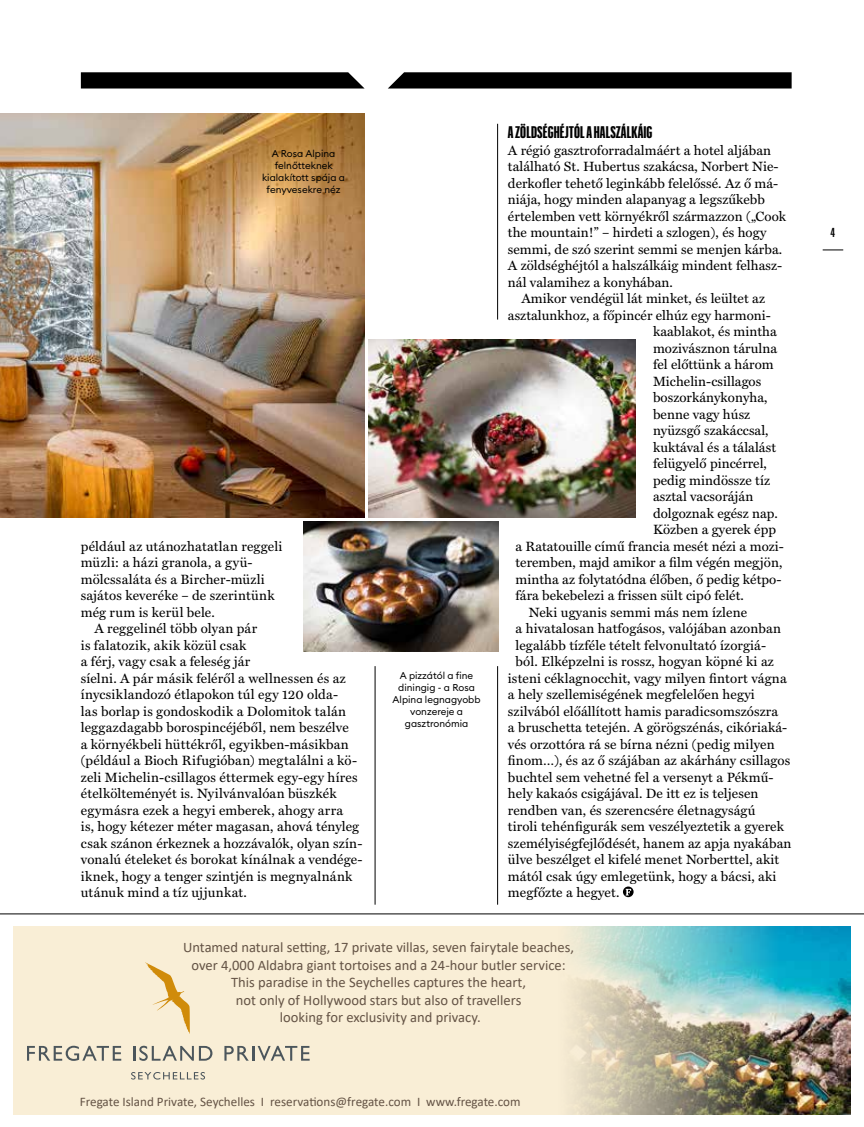
<style>
.page{position:relative;width:864px;height:1127px;background:#fff}
.page>*{position:absolute;margin:0;border:0;box-sizing:border-box;transform-origin:0 0}
.t1{font:700 16.5px "Graphik XX Cond";letter-spacing:.005em;color:#000}
.t2{font:14.55px/17.4px "Calibri";color:#645345;text-align:center}
.t3{font:13.5px "Miller Text";letter-spacing:.01em;color:#000}
.t4{font:13.05px "Calibri";color:#645345}
.t5{font:600 12.75px "Graphik XX Cond";color:#000}
.t6{font:9.75px/12px "Euclid Circular B";color:#000;text-align:center}
</style>
<div class="page">
<svg style="left:822px;top:250px;width:20px;height:1px"></svg>
<svg style="left:388px;top:72px;width:403px;height:16px;background:#090909"></svg>
<svg style="left:81px;top:72px;width:283px;height:16px;background:#0b0b0b"></svg>
<hr style="left:497px;top:666px;width:1px;height:239px;background:#000">
<hr style="left:497px;top:124px;width:1px;height:196px;background:#000">
<hr style="left:374px;top:666px;width:1px;height:239px;background:#000">
<svg style="left:622px;top:886px;width:11px;height:11px"></svg>
<svg style="left:625px;top:889px;width:6px;height:6px"></svg>
<img style="left:0;top:113px;width:364px;height:405px">
<img style="left:303px;top:521px;width:195px;height:131px">
<img style="left:368px;top:339px;width:267px;height:179px">
<hr style="left:0;top:913px;width:863px;height:1px;background:#000">
<div style="left:13px;top:926px;width:837px;height:188px;background:#f9eed6"></div>
<img style="left:571px;top:926px;width:279px;height:188px">
<svg style="left:27px;top:1046px;width:94px;height:15px"></svg>
<svg style="left:133px;top:1046px;width:79px;height:15px"></svg>
<svg style="left:224px;top:1046px;width:85px;height:15px"></svg>
<svg style="left:131px;top:1072px;width:74px;height:7px"></svg>
<svg style="left:145px;top:962px;width:45px;height:72px"></svg>
<p class="t6" style="left:262px;top:147px;width:85px">A Rosa Alpina felnőtteknek kialakított spája a fenyvesekre néz</p>
<p class="t3" style="left:81px;top:535px;width:203px">például az utánozhatatlan reggeli</p>
<p class="t3" style="left:81px;top:552px;width:173px">müzli: a házi granola, a gyü-</p>
<p class="t3" style="left:81px;top:568px;width:185px">mölcssaláta és a Bircher-müzli</p>
<p class="t3" style="left:81px;top:585px;width:195px">sajátos keveréke – de szerintünk</p>
<p class="t3" style="left:81px;top:601px;width:135px">még rum is kerül bele.</p>
<p class="t3" style="left:94px;top:618px;width:164px">A reggelinél több olyan pár</p>
<p class="t3" style="left:81px;top:634px;width:167px">is falatozik, akik közül csak</p>
<p class="t3" style="left:81px;top:651px;width:171px">a férj, vagy csak a feleség jár</p>
<p class="t3" style="left:81px;top:667px;width:266px">síelni. A pár másik feléről a wellnessen és az</p>
<p class="t3" style="left:81px;top:684px;width:259px">ínycsiklandozó étlapokon túl egy 120 olda-</p>
<p class="t3" style="left:81px;top:700px;width:267px">las borlap is gondoskodik a Dolomitok talán</p>
<p class="t3" style="left:81px;top:717px;width:269px">leggazdagabb borospincéjéből, nem beszélve</p>
<p class="t3" style="left:81px;top:733px;width:269px">a környékbeli hüttékről, egyikben-másikban</p>
<p class="t3" style="left:81px;top:750px;width:278px">(például a Bioch Rifugióban) megtalálni a kö-</p>
<p class="t3" style="left:81px;top:766px;width:278px">zeli Michelin-csillagos éttermek egy-egy híres</p>
<p class="t3" style="left:81px;top:783px;width:257px">ételkölteményét is. Nyilvánvalóan büszkék</p>
<p class="t3" style="left:81px;top:799px;width:264px">egymásra ezek a hegyi emberek, ahogy arra</p>
<p class="t3" style="left:81px;top:816px;width:280px">is, hogy kétezer méter magasan, ahová tényleg</p>
<p class="t3" style="left:81px;top:832px;width:283px">csak szánon érkeznek a hozzávalók, olyan szín-</p>
<p class="t3" style="left:81px;top:849px;width:283px">vonalú ételeket és borokat kínálnak a vendége-</p>
<p class="t3" style="left:81px;top:865px;width:273px">iknek, hogy a tenger szintjén is megnyalnánk</p>
<p class="t3" style="left:81px;top:882px;width:167px">utánuk mind a tíz ujjunkat.</p>
<p class="t6" style="left:392px;top:669px;width:89px">A pizzától a fine diningig - a Rosa<br>Alpina legnagyobb vonzereje a gasztronómia</p>
<p class="t1" style="left:507px;top:121px;width:146px">A ZÖLDSÉGHÉJTÓL A HALSZÁLKÁIG</p>
<p class="t3" style="left:507px;top:139px;width:265px">A régió gasztroforradalmáért a hotel aljában</p>
<p class="t3" style="left:507px;top:156px;width:272px">található St. Hubertus szakácsa, Norbert Nie-</p>
<p class="t3" style="left:507px;top:172px;width:272px">derkofler tehető leginkább felelőssé. Az ő má-</p>
<p class="t3" style="left:507px;top:189px;width:258px">niája, hogy minden alapanyag a legszűkebb</p>
<p class="t3" style="left:507px;top:205px;width:280px">értelemben vett környékről származzon („Cook</p>
<p class="t3" style="left:507px;top:222px;width:260px">the mountain!” – hirdeti a szlogen), és hogy</p>
<p class="t3" style="left:507px;top:238px;width:276px">semmi, de szó szerint semmi se menjen kárba.</p>
<p class="t3" style="left:507px;top:255px;width:276px">A zöldséghéjtól a halszálkáig mindent felhasz-</p>
<p class="t3" style="left:507px;top:271px;width:166px">nál valamihez a konyhában.</p>
<p class="t3" style="left:521px;top:288px;width:245px">Amikor vendégül lát minket, és leültet az</p>
<p class="t3" style="left:507px;top:304px;width:264px">asztalunkhoz, a főpincér elhúz egy harmoni-</p>
<p class="t3" style="left:652px;top:321px;width:125px">kaablakot, és mintha</p>
<p class="t3" style="left:652px;top:337px;width:126px">mozivásznon tárulna</p>
<p class="t3" style="left:652px;top:354px;width:122px">fel előttünk a három</p>
<p class="t3" style="left:652px;top:370px;width:110px">Michelin-csillagos</p>
<p class="t3" style="left:652px;top:387px;width:116px">boszorkánykonyha,</p>
<p class="t3" style="left:652px;top:403px;width:99px">benne vagy húsz</p>
<p class="t3" style="left:652px;top:420px;width:117px">nyüzsgő szakáccsal,</p>
<p class="t3" style="left:652px;top:436px;width:124px">kuktával és a tálalást</p>
<p class="t3" style="left:652px;top:453px;width:115px">felügyelő pincérrel,</p>
<p class="t3" style="left:652px;top:469px;width:118px">pedig mindössze tíz</p>
<p class="t3" style="left:652px;top:486px;width:102px">asztal vacsoráján</p>
<p class="t3" style="left:652px;top:502px;width:126px">dolgoznak egész nap.</p>
<p class="t3" style="left:652px;top:519px;width:125px">Közben a gyerek épp</p>
<p class="t3" style="left:515px;top:535px;width:270px">a Ratatouille című francia mesét nézi a mozi-</p>
<p class="t3" style="left:515px;top:552px;width:268px">teremben, majd amikor a film végén megjön,</p>
<p class="t3" style="left:515px;top:568px;width:267px">mintha az folytatódna élőben, ő pedig kétpo-</p>
<p class="t3" style="left:515px;top:585px;width:230px">fára bekebelezi a frissen sült cipó felét.</p>
<p class="t3" style="left:528px;top:601px;width:220px">Neki ugyanis semmi más nem ízlene</p>
<p class="t3" style="left:515px;top:618px;width:267px">a hivatalosan hatfogásos, valójában azonban</p>
<p class="t3" style="left:515px;top:634px;width:252px">legalább tízféle tételt felvonultató ízorgiá-</p>
<p class="t3" style="left:515px;top:651px;width:260px">ból. Elképzelni is rossz, hogyan köpné ki az</p>
<p class="t3" style="left:507px;top:667px;width:280px">isteni céklagnocchit, vagy milyen fintort vágna</p>
<p class="t3" style="left:507px;top:684px;width:248px">a hely szellemiségének megfelelően hegyi</p>
<p class="t3" style="left:507px;top:700px;width:271px">szilvából előállított hamis paradicsomszószra</p>
<p class="t3" style="left:507px;top:717px;width:281px">a bruschetta tetején. A görögszénás, cikóriaká-</p>
<p class="t3" style="left:507px;top:733px;width:268px">vés orzottóra rá se bírna nézni (pedig milyen</p>
<p class="t3" style="left:507px;top:750px;width:284px">finom…), és az ő szájában az akárhány csillagos</p>
<p class="t3" style="left:507px;top:766px;width:267px">buchtel sem vehetné fel a versenyt a Pékmű-</p>
<p class="t3" style="left:507px;top:783px;width:252px">hely kakaós csigájával. De itt ez is teljesen</p>
<p class="t3" style="left:507px;top:799px;width:249px">rendben van, és szerencsére életnagyságú</p>
<p class="t3" style="left:507px;top:816px;width:277px">tiroli tehénfigurák sem veszélyeztetik a gyerek</p>
<p class="t3" style="left:507px;top:832px;width:285px">személyiségfejlődését, hanem az apja nyakában</p>
<p class="t3" style="left:507px;top:849px;width:273px">ülve beszélget el kifelé menet Norberttel, akit</p>
<p class="t3" style="left:507px;top:865px;width:270px">mától csak úgy emlegetünk, hogy a bácsi, aki</p>
<p class="t3" style="left:507px;top:882px;width:113px">megfőzte a hegyet.</p>
<p class="t2" style="left:183px;top:938px;width:392px">Untamed natural setting, 17 private villas, seven fairytale beaches, over 4,000 Aldabra giant tortoises and a 24-hour butler service:<br>This paradise in the Seychelles captures the heart,<br>not only of Hollywood stars but also of travellers<br>looking for exclusivity and privacy.</p>
<p class="t4" style="left:80px;top:1092px;width:442px">Fregate Island Private, Seychelles I reservations@fregate.com I www.fregate.com</p>
<p class="t5" style="left:830px;top:224px;width:6px">4</p>
</div>
